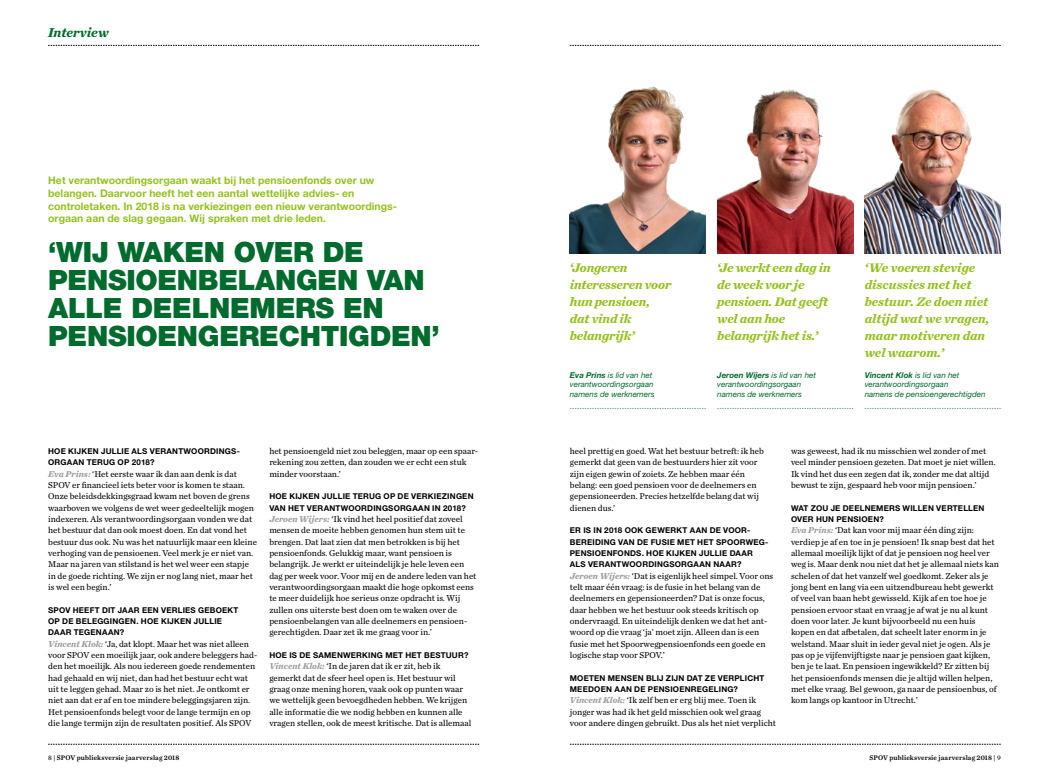
<style>
.page{position:relative;width:1049px;height:780px;background:#fff}
.page>*{position:absolute;margin:0;border:0;box-sizing:border-box;transform-origin:0 0}
.t1{font:900 28px/28px "Helvetica Neue LT Std";letter-spacing:-.01em;color:#006b2d}
.t2{font:italic 700 13.5px "Chronicle Text G2";letter-spacing:-.005em;color:#006b2d}
.t3{font:italic 700 13px/17px "Chronicle Text G2";letter-spacing:-.01em;color:#95c11f}
.t4{font:700 10.5px/12.6px "Helvetica Neue LT Std";color:#95c11f}
.t5{font:8.9px/11.3px "Chronicle Text G2";color:#000}
.t6{font:700 8px/11.3px "Helvetica Neue LT Std";letter-spacing:.025em;color:#000}
.t7{font:italic 8px/9.6px "Helvetica Neue LT Std";color:#006b2d}
.t8{font:7px "Chronicle Text G2 Semi";letter-spacing:.015em;color:#000}
.s1{font-weight:700;font-style:italic;color:#9d9d9c}
.s2{font-weight:700}
.s3{font-family:"Chronicle Text G2"}
</style>
<div class="page">
<svg style="left:717px;top:408px;width:136px;height:1px"></svg>
<svg style="left:570px;top:408px;width:136px;height:1px"></svg>
<svg style="left:865px;top:408px;width:136px;height:1px"></svg>
<img style="left:717px;top:89px;width:136px;height:165px">
<img style="left:865px;top:89px;width:136px;height:165px">
<img style="left:570px;top:86px;width:136px;height:168px">
<svg style="left:570px;top:744px;width:431px;height:1px"></svg>
<svg style="left:48px;top:744px;width:431px;height:1px"></svg>
<svg style="left:570px;top:45px;width:431px;height:1px"></svg>
<svg style="left:48px;top:45px;width:431px;height:1px"></svg>
<h2 class="t2" style="left:48px;top:21px;width:62px">Interview</h2>
<p class="t4" style="left:48px;top:174px;width:350px">Het verantwoordingsorgaan waakt bij het pensioenfonds over uw belangen. Daarvoor heeft het een aantal wettelijke advies- en controletaken. In 2018 is na verkiezingen een nieuw verantwoordings&shy;orgaan aan de slag gegaan. Wij spraken met drie leden.</p>
<h1 class="t1" style="left:48px;top:237px;width:393px">‘WIJ WAKEN OVER DE<br>PENSIOENBELANGEN VAN<br>ALLE DEELNEMERS EN<br>PENSIOENGERECHTIGDEN’</h1>
<p class="t6" style="left:48px;top:445px;width:192px">HOE KIJKEN JULLIE ALS VERANTWOORDINGS-<br>ORGAAN TERUG OP 2018?</p>
<p class="t5" style="left:48px;top:467px;width:210px"><span class="s1">Eva Prins:</span> ‘Het eerste waar ik dan aan denk is dat SPOV er financieel iets beter voor is komen te staan.<br>Onze beleidsdekkingsgraad kwam net boven de grens waarboven we volgens de wet weer gedeeltelijk mogen indexeren. Als verantwoordingsorgaan vonden we dat het bestuur dat dan ook moest doen. En dat vond het bestuur dus ook. Nu was het natuurlijk maar een kleine verhoging van de pensioenen. Veel merk je er niet van.<br>Maar na jaren van stilstand is het wel weer een stapje in de goede richting. We zijn er nog lang niet, maar het is wel een begin.’</p>
<p class="t6" style="left:48px;top:604px;width:192px">SPOV HEEFT DIT JAAR EEN VERLIES GEBOEKT<br>OP DE BELEGGINGEN. HOE KIJKEN JULLIE<br>DAAR TEGENAAN?</p>
<p class="t5" style="left:48px;top:637px;width:211px"><span class="s1">Vincent Klok:</span> ‘Ja, dat klopt. Maar het was niet alleen voor SPOV een moeilijk jaar, ook andere beleggers had&shy;den het moeilijk. Als nou iedereen goede rendementen had gehaald en wij niet, dan had het bestuur echt wat uit te leggen gehad. Maar zo is het niet. Je ontkomt er niet aan dat er af en toe mindere beleggingsjaren zijn.<br>Het pensioenfonds belegt voor de lange termijn en op die lange termijn zijn de resultaten positief. Als SPOV</p>
<p class="t5" style="left:269px;top:444px;width:210px">het pensioengeld niet zou beleggen, maar op een spaar&shy;rekening zou zetten, dan zouden we er echt een stuk minder voorstaan.’</p>
<p class="t6" style="left:269px;top:490px;width:206px">HOE KIJKEN JULLIE TERUG OP DE VERKIEZINGEN<br>VAN HET VERANTWOORDINGSORGAAN IN 2018?</p>
<p class="t5" style="left:269px;top:512px;width:209px"><span class="s1">Jeroen Wijers:</span> ‘Ik vind het heel positief dat zoveel mensen de moeite hebben genomen hun stem uit te brengen. Dat laat zien dat men betrokken is bij het pensioenfonds. Gelukkig maar, want pensioen is belangrijk. Je werkt er uiteindelijk je hele leven een dag per week voor. Voor mij en de andere leden van het verantwoordingsorgaan maakt die hoge opkomst eens te meer duidelijk hoe serieus onze opdracht is. Wij zullen ons uiterste best doen om te waken over de pensioenbelangen van alle deelnemers en pensioen&shy;gerechtigden. Daar zet ik me graag voor in.’</p>
<p class="t6" style="left:269px;top:649px;width:201px">HOE IS DE SAMENWERKING MET HET BESTUUR?</p>
<p class="t5" style="left:269px;top:660px;width:203px"><span class="s1">Vincent Klok:</span> ‘In de jaren dat ik er zit, heb ik gemerkt dat de sfeer heel open is. Het bestuur wil graag onze mening horen, vaak ook op punten waar we wettelijk geen bevoegdheden hebben. We krijgen alle informatie die we nodig hebben en kunnen alle vragen stellen, ook de meest kritische. Dat is allemaal</p>
<h3 class="t3" style="left:570px;top:258px;width:103px">‘Jongeren interesseren voor hun pensioen, dat vind ik belangrijk’</h3>
<p class="t7" style="left:570px;top:370px;width:86px"><span class="s2">Eva Prins</span> is lid van het verantwoordingsorgaan namens de werknemers</p>
<h3 class="t3" style="left:717px;top:258px;width:115px">‘Je werkt een dag in de week voor je pensioen. Dat geeft wel aan hoe belangrijk het is.’</h3>
<h3 class="t3" style="left:865px;top:258px;width:126px">‘We voeren stevige discussies met het bestuur. Ze doen niet altijd wat we vragen, maar motiveren dan wel waarom.’</h3>
<p class="t7" style="left:717px;top:370px;width:100px"><span class="s2">Jeroen Wijers</span> is lid van het verantwoordingsorgaan namens de werknemers</p>
<p class="t7" style="left:865px;top:370px;width:122px"><span class="s2">Vincent Klok</span> is lid van het verantwoordingsorgaan<br>namens de pensioengerechtigden</p>
<p class="t5" style="left:570px;top:444px;width:196px">heel prettig en goed. Wat het bestuur betreft: ik heb gemerkt dat geen van de bestuurders hier zit voor zijn eigen gewin of zoiets. Ze hebben maar één belang: een goed pensioen voor de deelnemers en gepensioneerden. Precies hetzelfde belang dat wij dienen dus.’</p>
<p class="t6" style="left:570px;top:524px;width:200px">ER IS IN 2018 OOK GEWERKT AAN DE VOOR-BEREIDING VAN DE FUSIE MET HET SPOORWEG-PENSIOENFONDS. HOE KIJKEN JULLIE DAAR ALS VERANTWOORDINGSORGAAN NAAR?</p>
<p class="t5" style="left:570px;top:569px;width:205px"><span class="s1">Jeroen Wijers:</span> ‘Dat is eigenlijk heel simpel. Voor ons telt maar één vraag: is de fusie in het belang van de deelnemers en gepensioneerden? Dat is onze focus, daar hebben we het bestuur ook steeds kritisch op ondervraagd. En uiteindelijk denken we dat het ant&shy;woord op die vraag ‘ja’ moet zijn. Alleen dan is een fusie met het Spoorwegpensioenfonds een goede en logische stap voor SPOV.’</p>
<p class="t6" style="left:570px;top:672px;width:196px">MOETEN MENSEN BLIJ ZIJN DAT ZE VERPLICHT<br>MEEDOEN AAN DE PENSIOENREGELING?</p>
<p class="t5" style="left:570px;top:694px;width:208px"><span class="s1">Vincent Klok:</span> ‘Ik zelf ben er erg blij mee. Toen ik jonger was had ik het geld misschien ook wel graag voor andere dingen gebruikt. Dus als het niet verplicht</p>
<p class="t5" style="left:791px;top:444px;width:206px">was geweest, had ik nu misschien wel zonder of met veel minder pensioen gezeten. Dat moet je niet willen.<br>Ik vind het dus een zegen dat ik, zonder me dat altijd bewust te zijn, gespaard heb voor mijn pensioen.’</p>
<p class="t6" style="left:791px;top:502px;width:195px">WAT ZOU JE DEELNEMERS WILLEN VERTELLEN<br>OVER HUN PENSIOEN?</p>
<p class="t5" style="left:791px;top:524px;width:209px"><span class="s1">Eva Prins:</span> ‘Dat kan voor mij maar één ding zijn: verdiep je af en toe in je pensioen! Ik snap best dat het allemaal moeilijk lijkt of dat je pensioen nog heel ver weg is. Maar denk nou niet dat het je allemaal niets kan schelen of dat het vanzelf wel goedkomt. Zeker als je jong bent en lang via een uitzendbureau hebt gewerkt of veel van baan hebt gewisseld. Kijk af en toe hoe je pensioen ervoor staat en vraag je af wat je nu al kunt doen voor later. Je kunt bijvoorbeeld nu een huis kopen en dat afbetalen, dat scheelt later enorm in je welstand. Maar sluit in ieder geval niet je ogen. Als je pas op je vijfenvijftigste naar je pensioen gaat kijken, ben je te laat. En pensioen ingewikkeld? Er zitten bij het pensioenfonds mensen die je altijd willen helpen, met elke vraag. Bel gewoon, ga naar de pensioenbus, of kom langs op kantoor in Utrecht.’</p>
<p class="t8" style="left:48px;top:752px;width:133px"><span class="s3">8</span> | SPOV publieksversie jaarverslag 2018</p>
<p class="t8" style="left:869px;top:752px;width:133px">SPOV publieksversie jaarverslag 2018 | <span class="s3">9</span></p>
</div>
